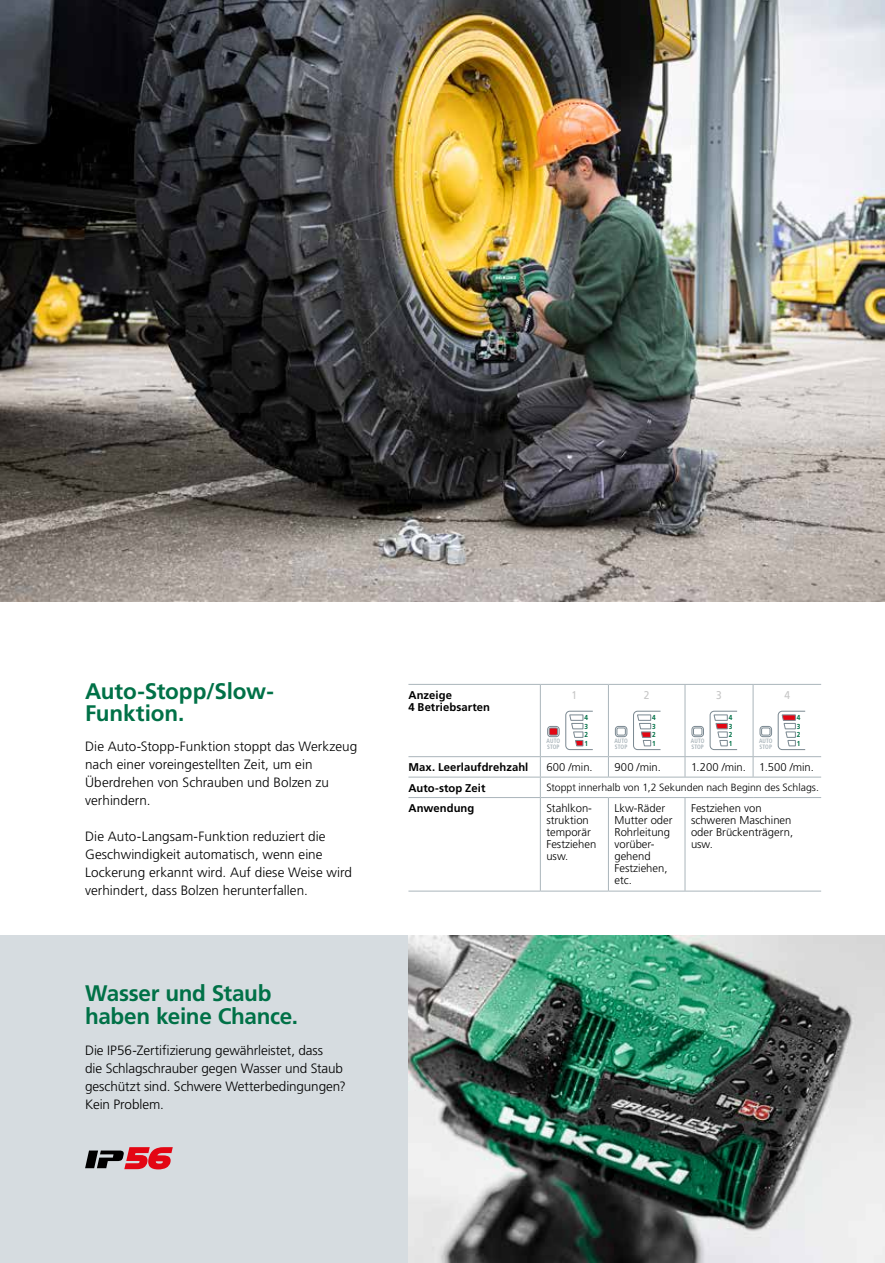
<style>
.page{position:relative;width:885px;height:1263px;background:#fff}
.page>*{position:absolute;margin:0;border:0;box-sizing:border-box;transform-origin:0 0}
.t1{font:700 22.5px/22.5px "Frutiger LT Std";letter-spacing:-.015em;color:#007147}
.t2{font:300 13.5px/18px "Frutiger LT Std";color:#000}
.t3{font:300 11.25px/12px "Frutiger LT Std";color:#000}
.t4{font:700 11.25px/12px "Frutiger LT Std";letter-spacing:.005em;color:#000}
.t5{font:11.25px "Frutiger LT Std";color:#c6c6c6;scale:.9 1}
.t6{font:300 10.5px "Frutiger LT Std";color:#000}
.t7{font:700 7.2px "Frutiger LT Std";color:#007147;scale:.9 1}
.t8{font:700 condensed 6.3px/6px "Frutiger LT Std";letter-spacing:.005em;color:#aab5bb;scale:.9 1}
</style>
<div class="page">
<div style="left:0;top:935px;width:884px;height:328px;background:#d6dce0"></div>
<img style="left:408px;top:935px;width:476px;height:328px">
<img style="left:0;top:0;width:884px;height:602px">
<hr style="left:408px;top:684px;width:132px;height:1px;background:#aab5bb">
<hr style="left:540px;top:684px;width:68px;height:1px;background:#aab5bb">
<hr style="left:540px;top:685px;width:1px;height:71px;background:#aab5bb">
<hr style="left:608px;top:684px;width:77px;height:1px;background:#aab5bb">
<hr style="left:608px;top:685px;width:1px;height:71px;background:#aab5bb">
<hr style="left:685px;top:684px;width:68px;height:1px;background:#aab5bb">
<hr style="left:684px;top:685px;width:1px;height:71px;background:#aab5bb">
<hr style="left:753px;top:684px;width:68px;height:1px;background:#aab5bb">
<hr style="left:752px;top:685px;width:1px;height:71px;background:#aab5bb">
<hr style="left:408px;top:756px;width:132px;height:1px;background:#aab5bb">
<hr style="left:540px;top:756px;width:68px;height:1px;background:#aab5bb">
<hr style="left:608px;top:756px;width:77px;height:1px;background:#aab5bb">
<svg style="left:608px;top:757px;width:1px;height:20px"></svg>
<hr style="left:685px;top:756px;width:68px;height:1px;background:#aab5bb">
<svg style="left:684px;top:757px;width:1px;height:20px"></svg>
<hr style="left:753px;top:756px;width:68px;height:1px;background:#aab5bb">
<svg style="left:752px;top:757px;width:1px;height:20px"></svg>
<hr style="left:408px;top:777px;width:132px;height:1px;background:#aab5bb">
<hr style="left:540px;top:777px;width:68px;height:1px;background:#aab5bb">
<svg style="left:540px;top:757px;width:1px;height:40px"></svg>
<hr style="left:608px;top:777px;width:77px;height:1px;background:#aab5bb">
<hr style="left:685px;top:777px;width:68px;height:1px;background:#aab5bb">
<hr style="left:753px;top:777px;width:68px;height:1px;background:#aab5bb">
<hr style="left:408px;top:797px;width:132px;height:1px;background:#aab5bb">
<hr style="left:540px;top:797px;width:68px;height:1px;background:#aab5bb">
<hr style="left:540px;top:798px;width:1px;height:93px;background:#aab5bb">
<hr style="left:608px;top:797px;width:77px;height:1px;background:#aab5bb">
<hr style="left:608px;top:798px;width:1px;height:93px;background:#aab5bb">
<hr style="left:685px;top:797px;width:68px;height:1px;background:#aab5bb">
<hr style="left:684px;top:798px;width:1px;height:93px;background:#aab5bb">
<hr style="left:753px;top:797px;width:68px;height:1px;background:#aab5bb">
<hr style="left:408px;top:891px;width:132px;height:1px;background:#aab5bb">
<hr style="left:540px;top:891px;width:68px;height:1px;background:#aab5bb">
<hr style="left:608px;top:891px;width:77px;height:1px;background:#aab5bb">
<hr style="left:685px;top:891px;width:68px;height:1px;background:#aab5bb">
<hr style="left:753px;top:891px;width:68px;height:1px;background:#aab5bb">
<svg style="left:565px;top:711px;width:28px;height:40px"></svg>
<div style="left:547px;top:726px;width:12px;height:11px;border:1px solid #7a8891;border-radius:3px"></div>
<div style="left:549px;top:728px;width:8px;height:7px;background:#e30613;border-radius:2px"></div>
<div style="left:549px;top:728px;width:9px;height:7px;border:1px solid #7a8891;border-radius:2px"></div>
<svg style="left:633px;top:711px;width:28px;height:40px"></svg>
<div style="left:615px;top:726px;width:12px;height:11px;border:1px solid #7a8891;border-radius:3px"></div>
<div style="left:616px;top:728px;width:9px;height:7px;border:1px solid #7a8891;border-radius:2px"></div>
<svg style="left:709px;top:711px;width:28px;height:40px"></svg>
<div style="left:691px;top:726px;width:12px;height:11px;border:1px solid #7a8891;border-radius:3px"></div>
<div style="left:693px;top:728px;width:9px;height:7px;border:1px solid #7a8891;border-radius:2px"></div>
<svg style="left:777px;top:711px;width:28px;height:40px"></svg>
<div style="left:759px;top:726px;width:12px;height:11px;border:1px solid #7a8891;border-radius:3px"></div>
<div style="left:761px;top:728px;width:9px;height:7px;border:1px solid #7a8891;border-radius:2px"></div>
<svg style="left:85px;top:1147px;width:88px;height:22px"></svg>
<h1 class="t1" style="left:85px;top:679px;width:190px">Auto-Stopp/Slow-<br>Funktion.</h1>
<p class="t4" style="left:408px;top:689px;width:83px">Anzeige<br>4 Betriebsarten</p>
<p class="t5" style="left:571px;top:688px;width:8px">1</p>
<p class="t5" style="left:643px;top:688px;width:8px">2</p>
<p class="t5" style="left:716px;top:688px;width:8px">3</p>
<p class="t5" style="left:784px;top:688px;width:8px">4</p>
<p class="t7" style="left:584px;top:713px;width:6px">4</p>
<p class="t7" style="left:584px;top:739px;width:6px">1</p>
<p class="t7" style="left:652px;top:713px;width:6px">4</p>
<p class="t7" style="left:652px;top:739px;width:6px">1</p>
<p class="t7" style="left:728px;top:713px;width:6px">4</p>
<p class="t7" style="left:728px;top:739px;width:6px">1</p>
<p class="t7" style="left:796px;top:713px;width:6px">4</p>
<p class="t7" style="left:796px;top:739px;width:6px">1</p>
<p class="t7" style="left:584px;top:722px;width:6px">3</p>
<p class="t7" style="left:652px;top:722px;width:6px">3</p>
<p class="t7" style="left:728px;top:722px;width:6px">3</p>
<p class="t7" style="left:796px;top:722px;width:6px">3</p>
<p class="t7" style="left:584px;top:730px;width:6px">2</p>
<p class="t7" style="left:652px;top:730px;width:6px">2</p>
<p class="t7" style="left:728px;top:730px;width:6px">2</p>
<p class="t7" style="left:796px;top:730px;width:6px">2</p>
<p class="t8" style="left:546px;top:738px;width:16px">AUTO<br>STOP</p>
<p class="t8" style="left:614px;top:738px;width:16px">AUTO<br>STOP</p>
<p class="t8" style="left:691px;top:738px;width:16px">AUTO<br>STOP</p>
<p class="t8" style="left:759px;top:738px;width:16px">AUTO<br>STOP</p>
<p class="t2" style="left:85px;top:737px;width:273px">Die Auto-Stopp-Funktion stoppt das Werkzeug nach einer voreingestellten Zeit, um ein Überdrehen von Schrauben und Bolzen zu verhindern.</p>
<p class="t2" style="left:85px;top:827px;width:268px">Die Auto-Langsam-Funktion reduziert die Geschwindigkeit automatisch, wenn eine Lockerung erkannt wird. Auf diese Weise wird verhindert, dass Bolzen herunterfallen.</p>
<p class="t4" style="left:408px;top:761px;width:121px">Max. Leerlaufdrehzahl</p>
<p class="t3" style="left:546px;top:761px;width:48px">600 /min.</p>
<p class="t3" style="left:614px;top:761px;width:48px">900 /min.</p>
<p class="t3" style="left:691px;top:761px;width:124px">1.200 /min. 1.500 /min.</p>
<p class="t4" style="left:408px;top:782px;width:78px">Auto-stop Zeit</p>
<p class="t6" style="left:546px;top:781px;width:274px">Stoppt innerhalb von 1,2 Sekunden nach Beginn des Schlags.</p>
<p class="t4" style="left:408px;top:802px;width:67px">Anwendung</p>
<p class="t3" style="left:546px;top:802px;width:51px">Stahlkon&shy;struktion temporär<br>Festziehen usw.</p>
<p class="t3" style="left:614px;top:802px;width:60px">Lkw-Räder<br>Mutter oder<br>Rohrleitung vorüber&shy;gehend<br>Festziehen, etc.</p>
<p class="t3" style="left:691px;top:802px;width:104px">Festziehen von schweren Maschinen oder Brückenträgern, usw.</p>
<h1 class="t1" style="left:85px;top:982px;width:214px">Wasser und Staub haben keine Chance.</h1>
<p class="t2" style="left:85px;top:1042px;width:262px">Die IP56-Zertifizierung gewährleistet, dass<br>die Schlagschrauber gegen Wasser und Staub geschützt sind. Schwere Wetterbedingungen?<br>Kein Problem.</p>
</div>
